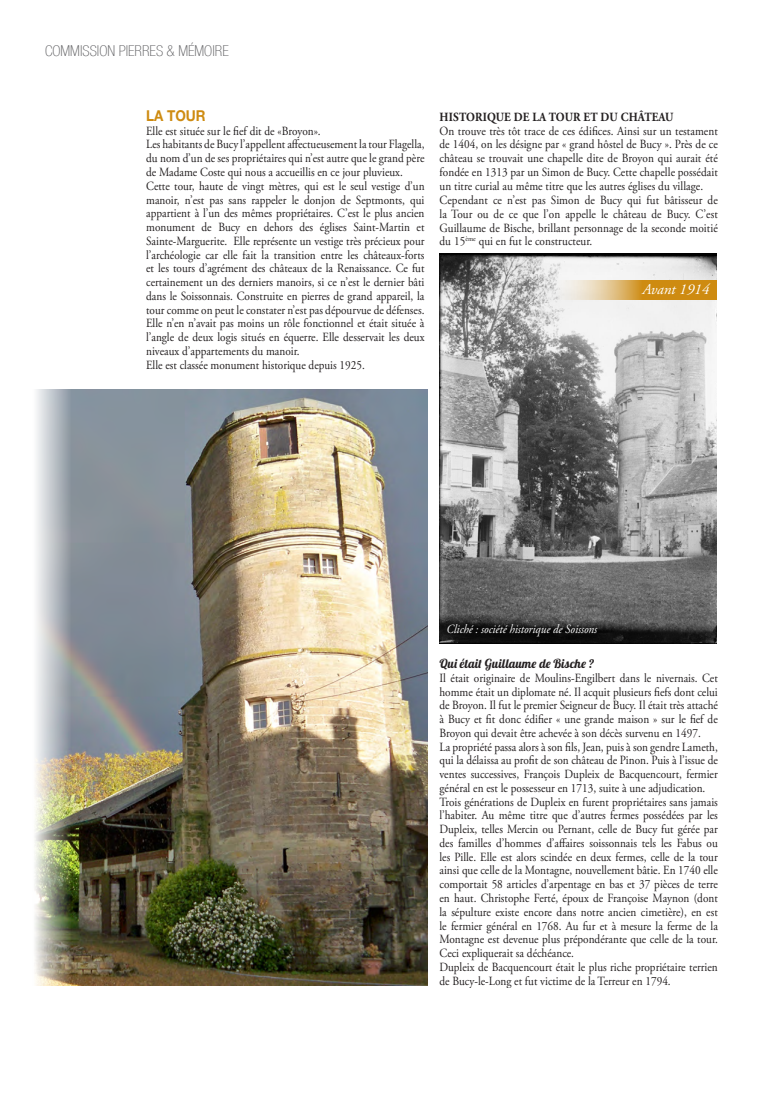
<style>
.page{position:relative;width:762px;height:1099px;background:#fff}
.page>*{position:absolute;margin:0;border:0;box-sizing:border-box;transform-origin:0 0}
.t1{font:100 condensed 15px "Helvetica Neue LT Com";color:#5a5a5d}
.t2{font:italic 15px "Adobe Garamond Pro";color:#fff}
.t3{font:700 15px "Helvetica Neue LT Std";color:#ce8b11;scale:.9 1}
.t4{font:12.5px/13.8px "Adobe Garamond Pro";color:#231f20;scale:.9 1}
.txt_10pt{font:italic 12.5px "Adobe Garamond Pro";color:#fff;scale:.9 1}
.t5{font:700 12.5px "Adobe Garamond Pro";letter-spacing:.015em;color:#231f20;scale:.9 1}
.t6{font:12.5px "Lobster 1.4";letter-spacing:.01em;color:#231f20}
</style>
<div class="page">
<img style="left:35px;top:389px;width:393px;height:596px">
<img style="left:439px;top:253px;width:278px;height:390px">
<svg style="left:550px;top:280px;width:167px;height:19px;background:#dab063"></svg>
<p class="t1" style="left:45px;top:42px;width:185px">COMMISSION PIERRES &amp; MÉMOIRE</p>
<p class="t3" style="left:146px;top:106px;width:68px">LA TOUR</p>
<p class="t4" style="left:146px;top:124px;width:311px">Elle est située sur le fief dit de «Broyon».<br>Les habitants de Bucy l’appellent affectueusement la tour Flagella, du nom d’un de ses propriétaires qui n’est autre que le grand père de Madame Coste qui nous a accueillis en ce jour pluvieux.<br>Cette tour, haute de vingt mètres, qui est le seul vestige d’un manoir, n’est pas sans rappeler le donjon de Septmonts, qui appartient à l’un des mêmes propriétaires. C’est le plus ancien monument de Bucy en dehors des églises Saint-Martin et Sainte-Marguerite. Elle représente un vestige très précieux pour l’archéologie car elle fait la transition entre les châteaux-forts et les tours d’agrément des châteaux de la Renaissance. Ce fut certainement un des derniers manoirs, si ce n’est le dernier bâti dans le Soissonnais. Construite en pierres de grand appareil, la tour comme on peut le constater n’est pas dépourvue de défenses.<br>Elle n’en n’avait pas moins un rôle fonctionnel et était située à l’angle de deux logis situés en équerre. Elle desservait les deux niveaux d’appartements du manoir.<br>Elle est classée monument historique depuis 1925.</p>
<p class="t5" style="left:440px;top:110px;width:261px">HISTORIQUE DE LA TOUR ET DU CHÂTEAU</p>
<p class="t4" style="left:439px;top:124px;width:311px">On trouve très tôt trace de ces édifices. Ainsi sur un testament de 1404, on les désigne par « grand hôstel de Bucy ». Près de ce château se trouvait une chapelle dite de Broyon qui aurait été fondée en 1313 par un Simon de Bucy. Cette chapelle possédait un titre curial au même titre que les autres églises du village.<br>Cependant ce n’est pas Simon de Bucy qui fut bâtisseur de la Tour ou de ce que l’on appelle le château de Bucy. C’est Guillaume de Bische, brillant personnage de la seconde moitié du 15<sup>ème</sup> qui en fut le constructeur.</p>
<p class="t2" style="left:642px;top:281px;width:68px">Avant 1914</p>
<p class="txt_10pt" style="left:446px;top:621px;width:169px">Cliché : société historique de Soissons</p>
<p class="t6" style="left:439px;top:655px;width:156px">Qui était Guillaume de Bische ?</p>
<p class="t4" style="left:439px;top:671px;width:311px">Il était originaire de Moulins-Engilbert dans le nivernais. Cet homme était un diplomate né. Il acquit plusieurs fiefs dont celui de Broyon. Il fut le premier Seigneur de Bucy. Il était très attaché à Bucy et fit donc édifier « une grande maison » sur le fief de Broyon qui devait être achevée à son décès survenu en 1497.<br>La propriété passa alors à son fils, Jean, puis à son gendre Lameth, qui la délaissa au profit de son château de Pinon. Puis à l’issue de ventes successives, François Dupleix de Bacquencourt, fermier général en est le possesseur en 1713, suite à une adjudication.<br>Trois générations de Dupleix en furent propriétaires sans jamais l’habiter. Au même titre que d’autres fermes possédées par les Dupleix, telles Mercin ou Pernant, celle de Bucy fut gérée par des familles d’hommes d’affaires soissonnais tels les Fabus ou les Pille. Elle est alors scindée en deux fermes, celle de la tour ainsi que celle de la Montagne, nouvellement bâtie. En 1740 elle comportait 58 articles d’arpentage en bas et 37 pièces de terre en haut. Christophe Ferté, époux de Françoise Maynon (dont la sépulture existe encore dans notre ancien cimetière), en est le fermier général en 1768. Au fur et à mesure la ferme de la Montagne est devenue plus prépondérante que celle de la tour.<br>Ceci expliquerait sa déchéance.<br>Dupleix de Bacquencourt était le plus riche propriétaire terrien de Bucy-le-Long et fut victime de la Terreur en 1794.</p>
</div>
